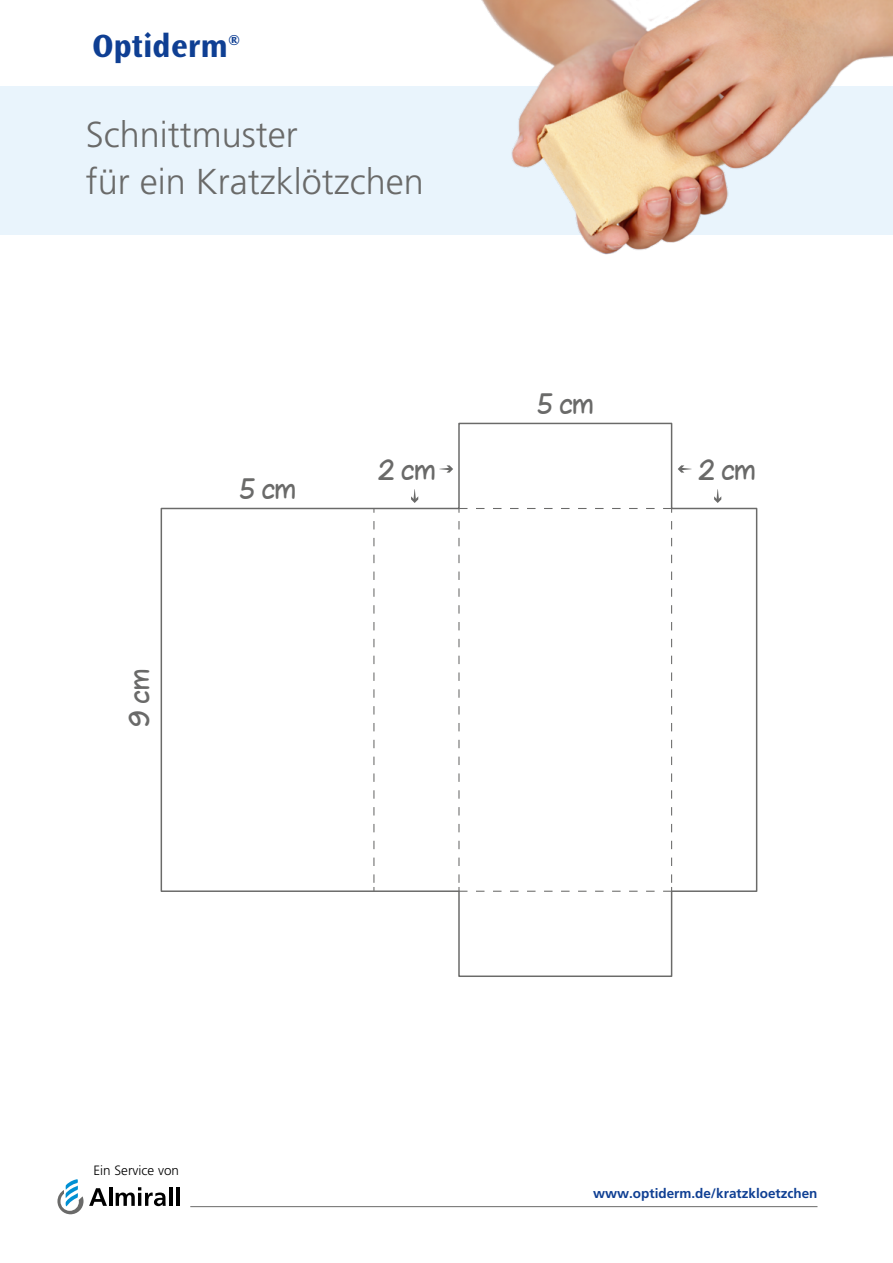
<style>
.page{position:relative;width:893px;height:1263px;background:#fff}
.page>*{position:absolute;margin:0;border:0;box-sizing:border-box;transform-origin:0 0}
.t1{font:300 36px/46.5px "Frutiger";color:#6a6a69}
.t2{font:700 33.6px "Ocean Sans MT Pro";color:#0f3f93}
.t3{font:25.5px "Chinacat";color:#6a6a69}
.t4{font:700 13.5px "Frutiger";color:#0f3f93}
.t5{font:300 13.5px "Frutiger";color:#000}
.s1{font-size:25.2px}
</style>
<div class="page">
<div style="left:0;top:86px;width:893px;height:149px;background:#e9f4fc"></div>
<img style="left:481px;top:0;width:412px;height:255px">
<hr style="left:109px;top:1187px;width:3px;height:19px;background:#000">
<svg style="left:116px;top:1187px;width:50px;height:19px"></svg>
<hr style="left:169px;top:1187px;width:3px;height:19px;background:#000">
<hr style="left:176px;top:1187px;width:3px;height:19px;background:#000">
<svg style="left:57px;top:1179px;width:50px;height:35px"></svg>
<hr style="left:190px;top:1206px;width:627px;height:1px;background:#6a6a69">
<svg style="left:160px;top:422px;width:598px;height:555px"></svg>
<svg style="left:373px;top:521px;width:1px;height:370px"></svg>
<svg style="left:458px;top:521px;width:214px;height:371px"></svg>
<svg style="left:458px;top:508px;width:214px;height:5px"></svg>
<svg style="left:411px;top:489px;width:7px;height:14px"></svg>
<svg style="left:714px;top:489px;width:7px;height:14px"></svg>
<svg style="left:678px;top:465px;width:14px;height:8px"></svg>
<svg style="left:439px;top:465px;width:14px;height:8px"></svg>
<p class="t2" style="left:92px;top:26px;width:149px">Optiderm<span class="s1">®</span></p>
<p class="t1" style="left:86px;top:112px;width:339px">Schnittmuster<br>für ein Kratzklötzchen</p>
<p class="t3" style="left:538px;top:388px;width:58px">5 cm</p>
<p class="t3" style="left:124px;top:726px;width:59px;rotate:-90deg">9 cm</p>
<p class="t3" style="left:240px;top:473px;width:58px">5 cm</p>
<p class="t3" style="left:379px;top:454px;width:59px">2 cm</p>
<p class="t3" style="left:699px;top:454px;width:59px">2 cm</p>
<p class="t5" style="left:94px;top:1163px;width:87px">Ein Service von</p>
<p class="t4" style="left:593px;top:1185px;width:226px">www.optiderm.de/kratzkloetzchen</p>
</div>
